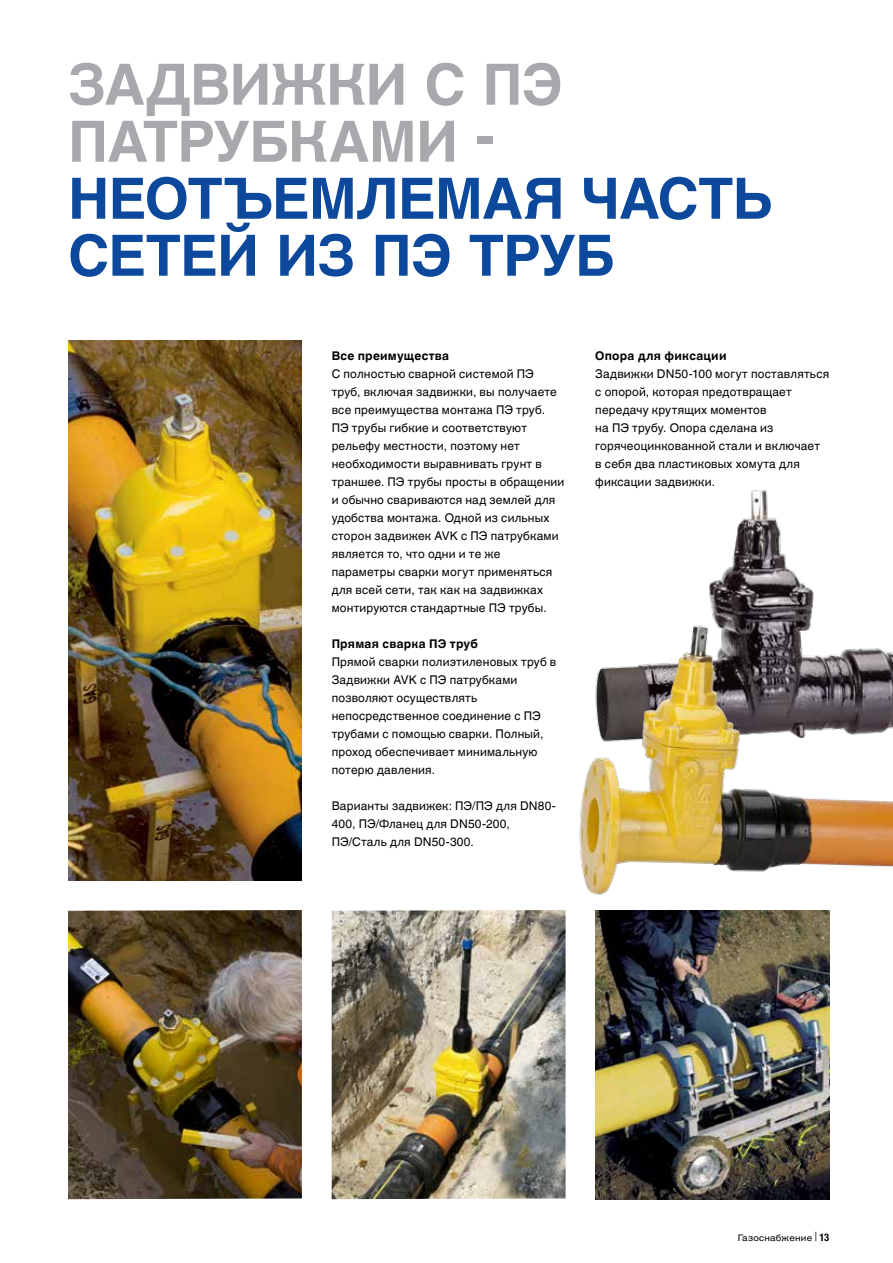
<style>
.page{position:relative;width:893px;height:1263px;background:#fff}
.page>*{position:absolute;margin:0;border:0;box-sizing:border-box;transform-origin:0 0}
.t1{font:700 57px/57px "Helvetica Linotype";letter-spacing:-.015em;color:#0c499c}
.t2{font:700 57px/57px "Helvetica Linotype";letter-spacing:-.015em;color:#a7a9ac}
.t3{font:12px/18px "Helvetica Linotype";letter-spacing:.015em;color:#000}
.t4{font:700 12px "Helvetica Linotype";letter-spacing:.02em;color:#000}
.t5{font:9px "Helvetica Linotype";letter-spacing:.025em;color:#000;scale:1.1 1}
.s1{font-family:"Helvetica Neue LT Pro";font-weight:700;font-stretch:condensed;font-size:10.5px}
</style>
<div class="page">
<img style="left:68px;top:340px;width:234px;height:540px">
<img style="left:595px;top:956px;width:234px;height:243px">
<img style="left:332px;top:910px;width:234px;height:289px">
<img style="left:68px;top:910px;width:234px;height:289px">
<img style="left:709px;top:490px;width:105px;height:128px">
<img style="left:506px;top:618px;width:387px;height:338px">
<h1 class="t2" style="left:68px;top:57px;width:496px">ЗАДВИЖКИ С ПЭ<br>ПАТРУБКАМИ -</h1>
<h1 class="t1" style="left:68px;top:171px;width:706px">НЕОТЪЕМЛЕМАЯ ЧАСТЬ<br>СЕТЕЙ ИЗ ПЭ ТРУБ</h1>
<p class="t4" style="left:332px;top:349px;width:119px">Все преимущества</p>
<p class="t3" style="left:332px;top:365px;width:234px">С полностью сварной системой ПЭ труб, включая задвижки, вы получаете все преимущества монтажа ПЭ труб.<br>ПЭ трубы гибкие и соответствуют рельефу местности, поэтому нет необходимости выравнивать грунт в траншее. ПЭ трубы просты в обращении и обычно свариваются над землей для удобства монтажа. Одной из сильных сторон задвижек AVK с ПЭ патрубками является то, что одни и те же параметры сварки могут применяться для всей сети, так как на задвижках монтируются стандартные ПЭ трубы.</p>
<p class="t4" style="left:332px;top:637px;width:148px">Прямая сварка ПЭ труб</p>
<p class="t3" style="left:332px;top:653px;width:226px">Прямой сварки полиэтиленовых труб в<br>Задвижки AVK с ПЭ патрубками позволяют осуществлять непосредственное соединение с ПЭ трубами с помощью сварки. Полный, проход обеспечивает минимальную потерю давления.</p>
<p class="t3" style="left:332px;top:797px;width:226px">Варианты задвижек: ПЭ/ПЭ для DN80-<br>400, ПЭ/Фланец для DN50-200,<br>ПЭ/Сталь для DN50-300.</p>
<p class="t4" style="left:595px;top:349px;width:133px">Опора для фиксации</p>
<p class="t3" style="left:595px;top:365px;width:235px">Задвижки DN50-100 могут поставляться с опорой, которая предотвращает передачу крутящих моментов<br>на ПЭ трубу. Опора сделана из горячеоцинкованной стали и включает в себя два пластиковых хомута для фиксации задвижки.</p>
<p class="t5" style="left:738px;top:1232px;width:84px">Газоснабжение <sup>|</sup> <span class="s1">13</span></p>
</div>
